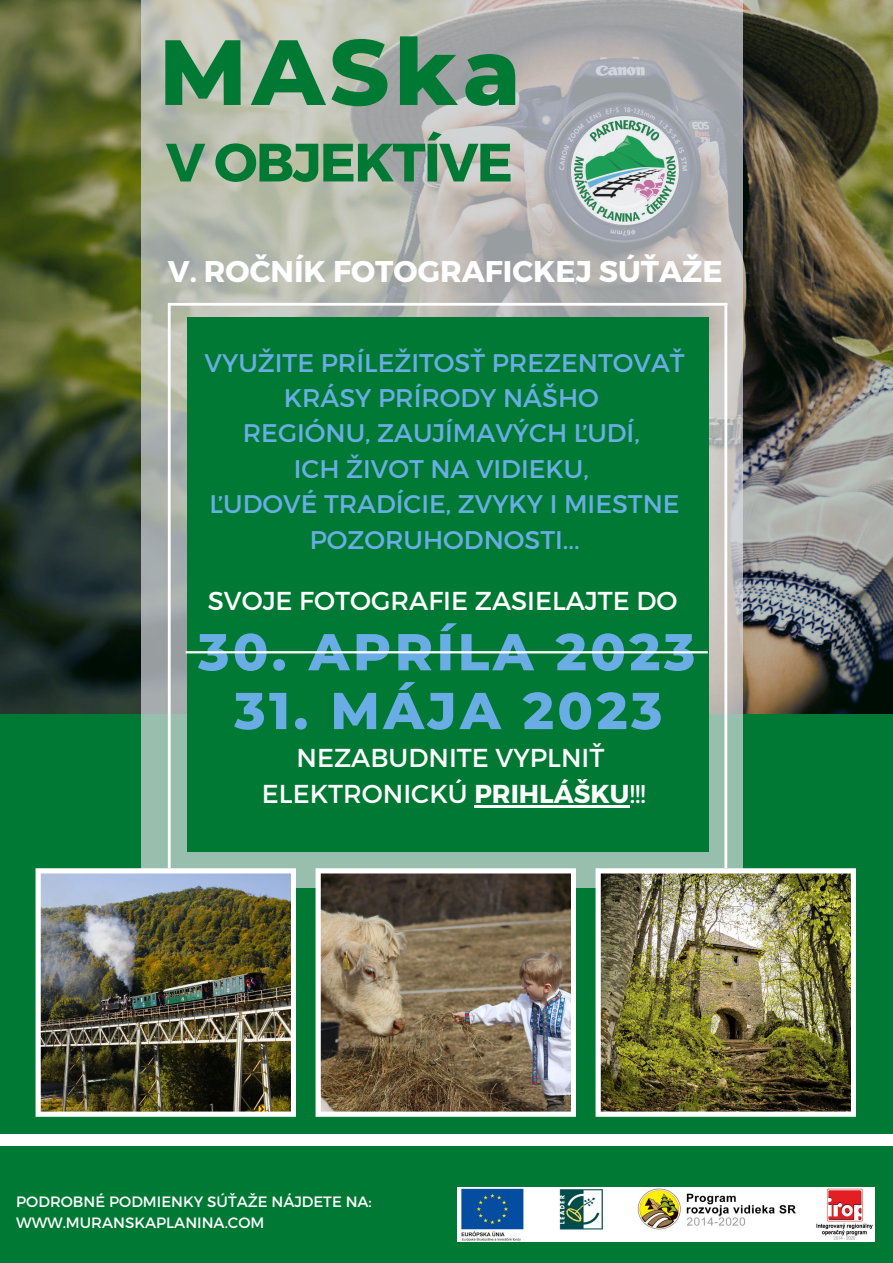
<style>
.page{position:relative;width:893px;height:1263px;background:#007934}
.page>*{position:absolute;margin:0;border:0;box-sizing:border-box;transform-origin:0 0}
.t1{font:800 92.4px "Montserrat";letter-spacing:.055em;color:#007934}
.t2{font:700 53.85px "Montserrat";letter-spacing:-.035em;color:#007934}
.t3{font:800 51.75px "Montserrat";letter-spacing:.07em;color:#6aade4}
.t4{font:700 30px "Montserrat";color:#fff}
.t5{font:25.88px/36px "Montserrat";color:#fff;text-align:center}
.t6{font:25.5px/35.4px "Montserrat";color:#6aade4;text-align:center}
.t7{font:15px/20.9px "Montserrat";color:#fff}
.s1{font-weight:700}
</style>
<div class="page">
<img style="left:0;top:0;width:893px;height:713px">
<svg style="left:141px;top:0;width:601px;height:887px;background:#b2b7b0"></svg>
<div style="left:187px;top:317px;width:521px;height:535px;background:#007934"></div>
<hr style="left:169px;top:303px;width:558px;height:3px;background:#fff">
<hr style="left:168px;top:303px;width:3px;height:565px;background:#fff">
<hr style="left:724px;top:306px;width:3px;height:562px;background:#fff">
<img style="left:36px;top:868px;width:260px;height:249px">
<img style="left:315px;top:868px;width:261px;height:249px">
<img style="left:595px;top:868px;width:261px;height:249px">
<div style="left:0;top:1134px;width:893px;height:12px;background:#fff"></div>
<img style="left:458px;top:1187px;width:416px;height:54px">
<img style="left:571px;top:117px;width:108px;height:107px">
<hr style="left:474px;top:805px;width:155px;height:2px;background:#fff">
<hr style="left:186px;top:651px;width:522px;height:2px;background:#fff">
<h1 class="t1" style="left:159px;top:4px;width:363px">MASka</h1>
<h2 class="t2" style="left:166px;top:129px;width:348px">V OBJEKTÍVE</h2>
<p class="t4" style="left:168px;top:253px;width:556px">V. ROČNÍK FOTOGRAFICKEJ SÚŤAŽE</p>
<p class="t6" style="left:205px;top:345px;width:481px">VYUŽITE PRÍLEŽITOSŤ PREZENTOVAŤ<br>KRÁSY PRÍRODY NÁŠHO<br>REGIÓNU, ZAUJÍMAVÝCH ĽUDÍ,<br>ICH ŽIVOT NA VIDIEKU,<br>ĽUDOVÉ TRADÍCIE, ZVYKY I MIESTNE<br>POZORUHODNOSTI...</p>
<p class="t5" style="left:208px;top:583px;width:471px">SVOJE FOTOGRAFIE ZASIELAJTE DO</p>
<h3 class="t3" style="left:198px;top:614px;width:498px">30. APRÍLA 2023</h3>
<h3 class="t3" style="left:234px;top:673px;width:429px">31. MÁJA 2023</h3>
<p class="t5" style="left:262px;top:740px;width:385px">NEZABUDNITE VYPLNIŤ<br>ELEKTRONICKÚ <span class="s1">PRIHLÁŠKU</span>!!!</p>
<p class="t7" style="left:16px;top:1191px;width:357px">PODROBNÉ PODMIENKY SÚŤAŽE NÁJDETE NA:<br>WWW.MURANSKAPLANINA.COM</p>
</div>
